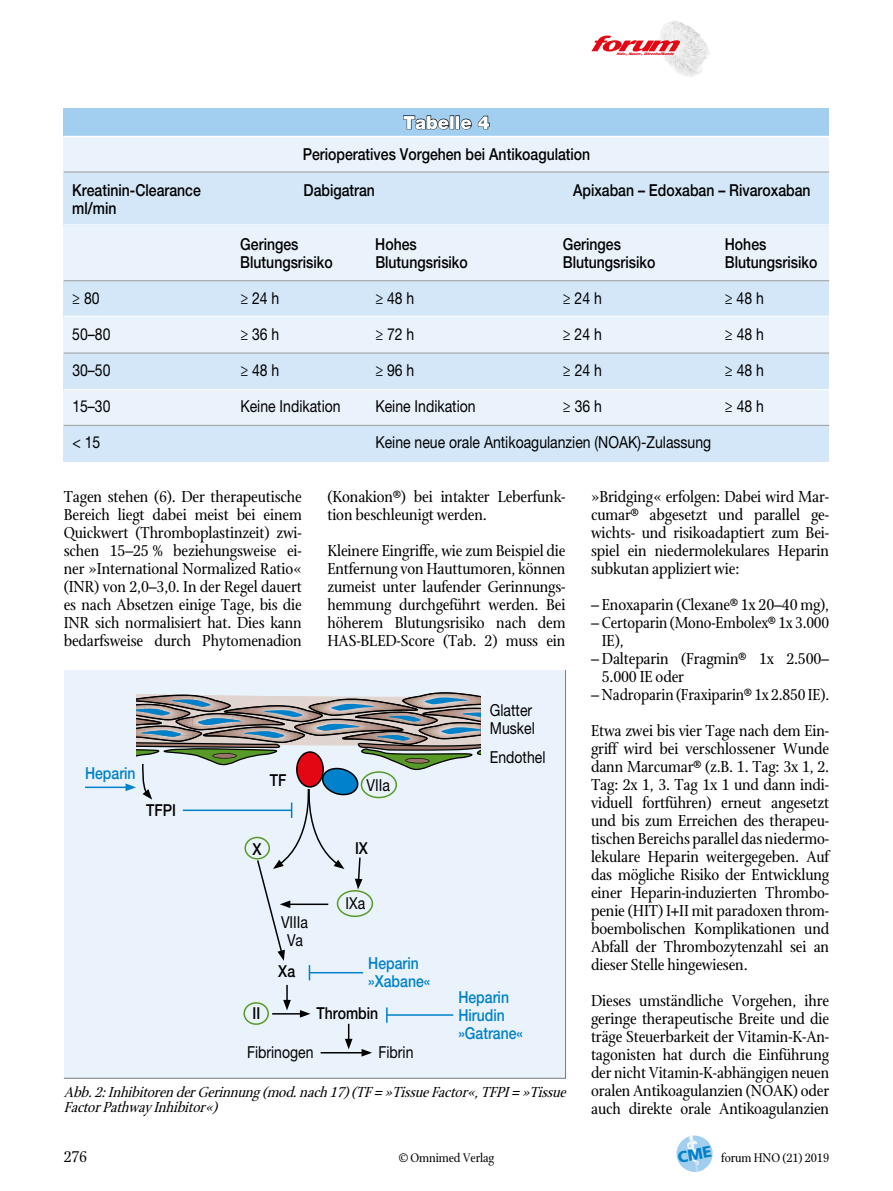
<style>
.page{position:relative;width:893px;height:1191px;background:#fff}
.page>*{position:absolute;margin:0;border:0;box-sizing:border-box;transform-origin:0 0}
.t1{font:900 18px "Helvetica Neue LT Std";color:#fff}
.t2{font:17.25px/18px "Stone Print";letter-spacing:-.01em;color:#000;text-align:justify}
.t3{font:500 16.5px "Helvetica Neue LT Std";color:#000;scale:.85 1}
.t4{font:16.5px/18px "Helvetica Neue LT Std";color:#000;scale:.85 1}
.t5{font:500 16.5px/18px "Helvetica Neue LT Std";color:#0081c9;scale:.85 1}
.t6{font:italic 15.75px/15.8px "Stone Print";color:#000}
.t7{font:13.5px "Stone Print";letter-spacing:-.01em;color:#000}
.t8{font:italic 900 3.6px "Helvetica Neue";color:#e30613;scale:1.1 1}
</style>
<div class="page">
<img style="left:658px;top:21px;width:51px;height:56px">
<svg style="left:591px;top:36px;width:89px;height:15px"></svg>
<div style="left:64px;top:108px;width:765px;height:28px;background:#a2cff0"></div>
<div style="left:64px;top:137px;width:765px;height:315px;background:#eaf3fc"></div>
<div style="left:64px;top:172px;width:765px;height:53px;background:#d4e7f8"></div>
<div style="left:64px;top:281px;width:765px;height:36px;background:#d4e7f8"></div>
<div style="left:64px;top:353px;width:765px;height:36px;background:#d4e7f8"></div>
<div style="left:64px;top:425px;width:765px;height:36px;background:#d4e7f8"></div>
<hr style="left:64px;top:172px;width:765px;height:1px;background:#9d9d9c">
<hr style="left:64px;top:280px;width:765px;height:1px;background:#9d9d9c">
<hr style="left:64px;top:353px;width:765px;height:1px;background:#9d9d9c">
<hr style="left:64px;top:425px;width:765px;height:1px;background:#9d9d9c">
<hr style="left:64px;top:224px;width:765px;height:1px;background:#fff">
<hr style="left:64px;top:316px;width:765px;height:1px;background:#fff">
<hr style="left:64px;top:389px;width:765px;height:1px;background:#fff">
<svg style="left:403px;top:115px;width:46px;height:15px"></svg>
<div style="left:455px;top:115px;width:5px;height:14px;border:1px solid #000"></div>
<svg style="left:460px;top:118px;width:12px;height:12px"></svg>
<svg style="left:478px;top:115px;width:12px;height:14px"></svg>
<svg style="left:63px;top:670px;width:503px;height:409px;background:#dce5ec"></svg>
<div style="left:361px;top:771px;width:36px;height:27px;border:2px solid #579a28;border-radius:50%"></div>
<div style="left:337px;top:890px;width:36px;height:27px;border:2px solid #579a28;border-radius:50%"></div>
<div style="left:244px;top:836px;width:26px;height:23px;border:2px solid #579a28;border-radius:50%"></div>
<div style="left:243px;top:1002px;width:26px;height:23px;border:2px solid #579a28;border-radius:50%"></div>
<svg style="left:676px;top:1135px;width:37px;height:37px"></svg>
<p class="t1" style="left:403px;top:112px;width:88px">Tabelle 4</p>
<p class="t3" style="left:303px;top:144px;width:340px">Perioperatives Vorgehen bei Antikoagulation</p>
<p class="t8" style="left:617px;top:51px;width:55px">Hals-, Nasen-, Ohrenheilkunde</p>
<p class="t3" style="left:72px;top:180px;width:153px">Kreatinin-Clearance</p>
<p class="t3" style="left:304px;top:180px;width:86px">Dabigatran</p>
<p class="t3" style="left:573px;top:180px;width:281px">Apixaban – Edoxaban – Rivaroxaban</p>
<p class="t3" style="left:72px;top:198px;width:53px">ml/min</p>
<p class="t3" style="left:240px;top:234px;width:70px">Geringes</p>
<p class="t3" style="left:375px;top:234px;width:50px">Hohes</p>
<p class="t3" style="left:563px;top:234px;width:70px">Geringes</p>
<p class="t3" style="left:725px;top:234px;width:50px">Hohes</p>
<p class="t3" style="left:240px;top:252px;width:110px">Blutungsrisiko</p>
<p class="t3" style="left:375px;top:252px;width:110px">Blutungsrisiko</p>
<p class="t3" style="left:563px;top:252px;width:110px">Blutungsrisiko</p>
<p class="t3" style="left:725px;top:252px;width:110px">Blutungsrisiko</p>
<p class="t4" style="left:72px;top:289px;width:34px">≥ 80</p>
<p class="t4" style="left:240px;top:289px;width:47px">≥ 24 h</p>
<p class="t4" style="left:375px;top:289px;width:47px">≥ 48 h</p>
<p class="t4" style="left:563px;top:289px;width:47px">≥ 24 h</p>
<p class="t4" style="left:725px;top:289px;width:47px">≥ 48 h</p>
<p class="t4" style="left:72px;top:325px;width:46px">50–80</p>
<p class="t4" style="left:240px;top:325px;width:47px">≥ 36 h</p>
<p class="t4" style="left:375px;top:325px;width:47px">≥ 72 h</p>
<p class="t4" style="left:563px;top:325px;width:47px">≥ 24 h</p>
<p class="t4" style="left:725px;top:325px;width:47px">≥ 48 h</p>
<p class="t4" style="left:72px;top:361px;width:46px">30–50</p>
<p class="t4" style="left:240px;top:361px;width:47px">≥ 48 h</p>
<p class="t4" style="left:375px;top:361px;width:47px">≥ 96 h</p>
<p class="t4" style="left:563px;top:361px;width:47px">≥ 24 h</p>
<p class="t4" style="left:725px;top:361px;width:47px">≥ 48 h</p>
<p class="t4" style="left:72px;top:397px;width:46px">15–30</p>
<p class="t4" style="left:240px;top:397px;width:119px">Keine Indikation</p>
<p class="t4" style="left:375px;top:397px;width:119px">Keine Indikation</p>
<p class="t4" style="left:563px;top:397px;width:47px">≥ 36 h</p>
<p class="t4" style="left:725px;top:397px;width:47px">≥ 48 h</p>
<p class="t4" style="left:72px;top:433px;width:34px">&lt; 15</p>
<p class="t4" style="left:375px;top:433px;width:397px">Keine neue orale Antikoagulanzien (NOAK)-Zulassung</p>
<p class="t2" style="left:64px;top:488px;width:240px">Tagen stehen (6). Der therapeutische Bereich liegt dabei meist bei einem Quickwert (Thromboplastinzeit) zwi&shy;schen 15–25 % beziehungsweise ei&shy;ner »International Normalized Ratio« (INR) von 2,0–3,0. In der Regel dauert es nach Absetzen einige Tage, bis die INR sich normalisiert hat. Dies kann bedarfsweise durch Phytomenadion</p>
<p class="t2" style="left:327px;top:488px;width:240px">(Konakion®) bei intakter Leberfunk&shy;tion beschleunigt werden.</p>
<p class="t2" style="left:327px;top:542px;width:240px">Kleinere Eingriffe, wie zum Beispiel die Entfernung von Hauttumoren, können zumeist unter laufender Gerinnungs&shy;hemmung durchgeführt werden. Bei höherem Blutungsrisiko nach dem HAS-BLED-Score (Tab. 2) muss ein</p>
<p class="t5" style="left:85px;top:764px;width:61px">Heparin</p>
<p class="t3" style="left:146px;top:800px;width:37px">TFPI</p>
<p class="t3" style="left:270px;top:770px;width:21px">TF</p>
<p class="t3" style="left:253px;top:839px;width:12px">X</p>
<p class="t4" style="left:281px;top:912px;width:33px">VIIIa</p>
<p class="t3" style="left:278px;top:961px;width:21px">Xa</p>
<p class="t4" style="left:287px;top:931px;width:20px">Va</p>
<p class="t4" style="left:367px;top:775px;width:29px">VIIa</p>
<p class="t3" style="left:355px;top:838px;width:17px">IX</p>
<p class="t4" style="left:345px;top:894px;width:25px">IXa</p>
<p class="t5" style="left:368px;top:954px;width:75px">Heparin »Xabane«</p>
<p class="t3" style="left:253px;top:1003px;width:11px">II</p>
<p class="t3" style="left:316px;top:1003px;width:74px">Thrombin</p>
<p class="t4" style="left:247px;top:1042px;width:80px">Fibrinogen</p>
<p class="t4" style="left:378px;top:1042px;width:43px">Fibrin</p>
<p class="t4" style="left:490px;top:700px;width:54px">Glatter<br>Muskel</p>
<p class="t4" style="left:490px;top:748px;width:67px">Endothel</p>
<p class="t5" style="left:458px;top:988px;width:78px">Heparin<br>Hirudin »Gatrane«</p>
<p class="t6" style="left:64px;top:1084px;width:508px">Abb.2:InhibitorenderGerinnung(mod.nach17)(TF=»TissueFactor«,TFPI=»Tissue<br>FactorPathway Inhibitor«)</p>
<p class="t2" style="left:591px;top:487px;width:240px">»Bridging« erfolgen: Dabei wird Mar&shy;cumar® abgesetzt und parallel ge&shy;wichts- und risikoadaptiert zum Bei&shy;spiel ein niedermolekulares Heparin subkutan appliziert wie:</p>
<p class="t2" style="left:591px;top:595px;width:240px">– Enoxaparin (Clexane® 1x 20–40 mg),</p>
<p class="t2" style="left:602px;top:614px;width:229px;text-indent:-11px">– Certoparin (Mono-Embolex® 1x 3.000<br>IE),</p>
<p class="t2" style="left:602px;top:650px;width:229px;text-indent:-11px">– Dalteparin (Fragmin® 1x 2.500–<br>5.000 IE oder</p>
<p class="t2" style="left:591px;top:677px;width:240px;line-height:36px">– Nadroparin (Fraxiparin® 1x 2.850 IE).<br>Etwa zwei bis vier Tage nach dem Ein-</p>
<p class="t2" style="left:591px;top:740px;width:240px">griff wird bei verschlossener Wunde dann Marcumar® (z.B. 1. Tag: 3x 1, 2.<br>Tag: 2x 1, 3. Tag 1x 1 und dann indi&shy;viduell fortführen) erneut angesetzt und bis zum Erreichen des therapeu&shy;tischen Bereichs parallel das niedermo&shy;lekulare Heparin weitergegeben. Auf das mögliche Risiko der Entwicklung einer Heparin-induzierten Thrombo&shy;penie (HIT) I+II mit paradoxen throm&shy;boembolischen Komplikationen und Abfall der Thrombozytenzahl sei an dieser Stelle hingewiesen.</p>
<p class="t2" style="left:591px;top:992px;width:240px">Dieses umständliche Vorgehen, ihre geringe therapeutische Breite und die träge Steuerbarkeit der Vitamin-K-An&shy;tagonisten hat durch die Einführung der nicht Vitamin-K-abhängigen neuen oralen Antikoagulanzien (NOAK) oder auch direkte orale Antikoagulanzien</p>
<p class="t2" style="left:64px;top:1147px;width:25px">276</p>
<p class="t7" style="left:399px;top:1149px;width:97px">© Omnimed Verlag</p>
<p class="t7" style="left:721px;top:1149px;width:109px">forum HNO (21) 2019</p>
</div>
